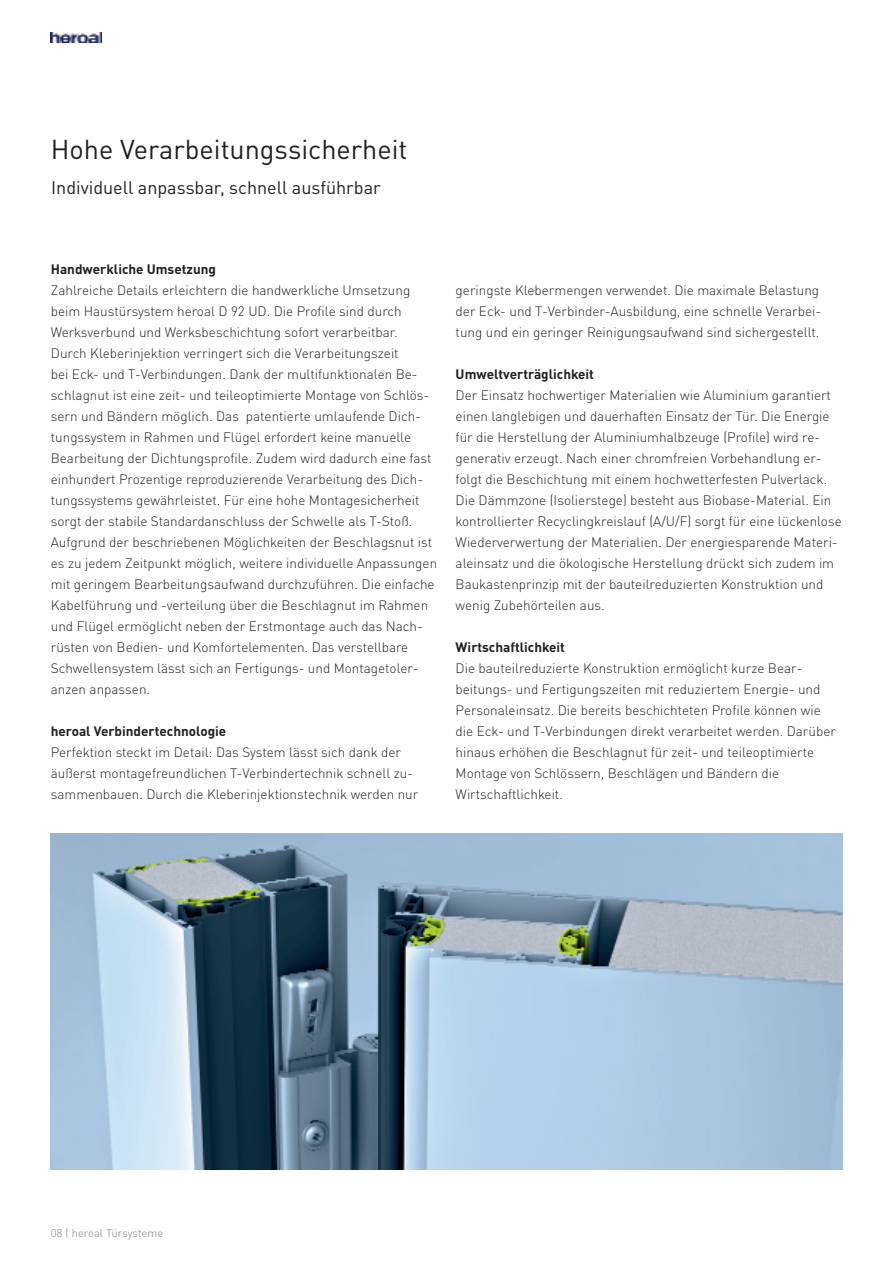
<style>
.page{position:relative;width:893px;height:1263px;background:#fff}
.page>*{position:absolute;margin:0;border:0;box-sizing:border-box;transform-origin:0 0}
.t1{font:27px "DIN Pro";color:#231f20}
.t2{font:18px "DIN Pro";color:#231f20}
.t3{font:300 13.5px/21px "DIN Pro";color:#231f20}
.t4{font:700 13.5px "DIN Pro";color:#231f20}
.t5{font:300 11.25px "DIN Pro";color:#808285}
</style>
<div class="page">
<svg style="left:51px;top:32px;width:51px;height:11px"></svg>
<img style="left:51px;top:32px;width:50px;height:10px">
<img style="left:51px;top:833px;width:791px;height:336px">
<h1 class="t1" style="left:51px;top:140px;width:358px">Hohe Verarbeitungssicherheit</h1>
<h2 class="t2" style="left:51px;top:181px;width:331px">Individuell anpassbar, schnell ausführbar</h2>
<p class="t4" style="left:51px;top:264px;width:167px">Handwerkliche Umsetzung</p>
<p class="t3" style="left:51px;top:281px;width:388px">Zahlreiche Details erleichtern die handwerkliche Umsetzung beim Haustürsystem heroal D 92 UD. Die Profile sind durch Werksverbund und Werksbeschichtung sofort verarbeitbar.<br>Durch Kleberinjektion verringert sich die Verarbeitungszeit<br>bei Eck- und T-Verbindungen. Dank der multifunktionalen Be&shy;schlagnut ist eine zeit- und teileoptimierte Montage von Schlös&shy;sern und Bändern möglich. Das patentierte umlaufende Dich&shy;tungssystem in Rahmen und Flügel erfordert keine manuelle Bearbeitung der Dichtungsprofile. Zudem wird dadurch eine fast einhundert Prozentige reproduzierende Verarbeitung des Dich&shy;tungssystems gewährleistet. Für eine hohe Montagesicherheit sorgt der stabile Standardanschluss der Schwelle als T-Stoß.<br>Aufgrund der beschriebenen Möglichkeiten der Beschlagsnut ist es zu jedem Zeitpunkt möglich, weitere individuelle Anpassungen mit geringem Bearbeitungsaufwand durchzuführen. Die einfache Kabelführung und -verteilung über die Beschlagnut im Rahmen und Flügel ermöglicht neben der Erstmontage auch das Nach&shy;rüsten von Bedien- und Komfortelementen. Das verstellbare Schwellensystem lässt sich an Fertigungs- und Montagetoler&shy;anzen anpassen.</p>
<p class="t4" style="left:51px;top:726px;width:177px">heroal Verbindertechnologie</p>
<p class="t3" style="left:51px;top:743px;width:369px">Perfektion steckt im Detail: Das System lässt sich dank der äußerst montagefreundlichen T-Verbindertechnik schnell zu&shy;sammenbauen. Durch die Kleberinjektionstechnik werden nur</p>
<p class="t3" style="left:455px;top:281px;width:367px">geringste Klebermengen verwendet. Die maximale Belastung der Eck- und T-Verbinder-Ausbildung, eine schnelle Verarbei&shy;tung und ein geringer Reinigungsaufwand sind sichergestellt.</p>
<p class="t4" style="left:455px;top:369px;width:140px">Umweltverträglichkeit</p>
<p class="t3" style="left:455px;top:386px;width:387px">Der Einsatz hochwertiger Materialien wie Aluminium garantiert einen langlebigen und dauerhaften Einsatz der Tür. Die Energie für die Herstellung der Aluminiumhalbzeuge (Profile) wird re&shy;generativ erzeugt. Nach einer chromfreien Vorbehandlung er&shy;folgt die Beschichtung mit einem hochwetterfesten Pulverlack.<br>Die Dämmzone (Isolierstege) besteht aus Biobase-Material. Ein kontrollierter Recyclingkreislauf (A/U/F) sorgt für eine lückenlose Wiederverwertung der Materialien. Der energiesparende Materi&shy;aleinsatz und die ökologische Herstellung drückt sich zudem im Baukastenprinzip mit der bauteilreduzierten Konstruktion und wenig Zubehörteilen aus.</p>
<p class="t4" style="left:455px;top:642px;width:111px">Wirtschaftlichkeit</p>
<p class="t3" style="left:455px;top:659px;width:382px">Die bauteilreduzierte Konstruktion ermöglicht kurze Bear&shy;beitungs- und Fertigungszeiten mit reduziertem Energie- und Personaleinsatz. Die bereits beschichteten Profile können wie die Eck- und T-Verbindungen direkt verarbeitet werden. Darüber hinaus erhöhen die Beschlagnut für zeit- und teileoptimierte Montage von Schlössern, Beschlägen und Bändern die Wirtschaftlichkeit.</p>
<p class="t5" style="left:51px;top:1229px;width:114px">08 | heroal Türsysteme</p>
</div>
